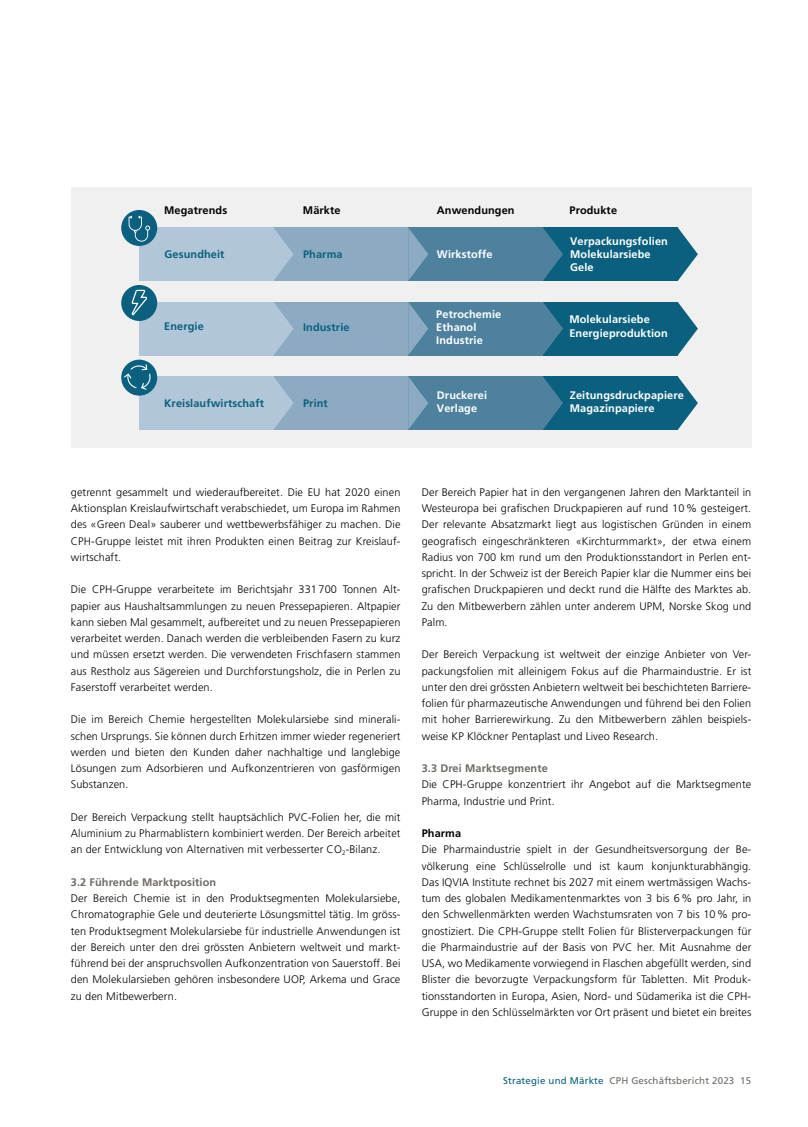
<style>
.page{position:relative;width:808px;height:1127px;background:#fff}
.page>*{position:absolute;margin:0;border:0;box-sizing:border-box;transform-origin:0 0}
.t1{font:300 11px/16.2px "Frutiger LT Std";letter-spacing:.01em;color:#000;text-align:justify}
.t2{font:700 11px/13.1px "Frutiger LT Std";letter-spacing:.01em;color:#fff}
.t3{font:700 11px "Frutiger LT Std";letter-spacing:.01em;color:#0a607e}
.t4{font:700 11px "Frutiger LT Std";letter-spacing:.01em;color:#6d6a63}
.t5{font:700 11px "Frutiger LT Std";letter-spacing:.01em;color:#000}
.t6{font:9.75px "Frutiger LT Std";letter-spacing:.02em;color:#6d6a63}
.s1{color:#0a607e}
</style>
<div class="page">
<div style="left:71px;top:187px;width:680px;height:260px;background:#f0f0f0"></div>
<div style="left:139px;top:228px;width:135px;height:53px;background:#b1c6d8"></div>
<div style="left:274px;top:228px;width:135px;height:53px;background:#8cabc3"></div>
<div style="left:409px;top:228px;width:134px;height:53px;background:#4e819e"></div>
<div style="left:543px;top:228px;width:135px;height:53px;background:#0a607e"></div>
<svg style="left:678px;top:228px;width:20px;height:53px"></svg>
<svg style="left:543px;top:228px;width:20px;height:53px"></svg>
<svg style="left:408px;top:228px;width:20px;height:53px"></svg>
<svg style="left:274px;top:229px;width:20px;height:51px"></svg>
<div style="left:139px;top:376px;width:135px;height:54px;background:#b1c6d8"></div>
<div style="left:274px;top:376px;width:135px;height:54px;background:#8cabc3"></div>
<div style="left:409px;top:376px;width:134px;height:54px;background:#4e819e"></div>
<div style="left:543px;top:376px;width:135px;height:54px;background:#0a607e"></div>
<svg style="left:678px;top:377px;width:20px;height:53px"></svg>
<svg style="left:543px;top:377px;width:20px;height:53px"></svg>
<svg style="left:408px;top:376px;width:20px;height:54px"></svg>
<svg style="left:274px;top:377px;width:19px;height:52px"></svg>
<div style="left:139px;top:302px;width:135px;height:53px;background:#b1c6d8"></div>
<div style="left:274px;top:302px;width:135px;height:53px;background:#8cabc3"></div>
<div style="left:409px;top:302px;width:134px;height:53px;background:#4e819e"></div>
<div style="left:543px;top:302px;width:135px;height:53px;background:#0a607e"></div>
<svg style="left:678px;top:302px;width:20px;height:53px"></svg>
<svg style="left:543px;top:302px;width:20px;height:53px"></svg>
<svg style="left:408px;top:302px;width:20px;height:53px"></svg>
<svg style="left:274px;top:303px;width:20px;height:51px"></svg>
<div style="left:121px;top:210px;width:36px;height:36px;background:#0a607e;border-radius:50%"></div>
<div style="left:121px;top:285px;width:36px;height:36px;background:#0a607e;border-radius:50%"></div>
<div style="left:121px;top:360px;width:36px;height:36px;background:#0a607e;border-radius:50%"></div>
<svg style="left:124px;top:364px;width:27px;height:26px"></svg>
<svg style="left:129px;top:216px;width:21px;height:26px"></svg>
<svg style="left:131px;top:285px;width:17px;height:31px"></svg>
<p class="t5" style="left:164px;top:203px;width:64px">Megatrends</p>
<p class="t5" style="left:303px;top:203px;width:39px">Märkte</p>
<p class="t5" style="left:437px;top:203px;width:79px">Anwendungen</p>
<p class="t5" style="left:569px;top:203px;width:49px">Produkte</p>
<p class="t3" style="left:165px;top:248px;width:61px">Gesundheit</p>
<p class="t3" style="left:303px;top:248px;width:41px">Pharma</p>
<p class="t2" style="left:437px;top:248px;width:57px">Wirkstoffe</p>
<p class="t2" style="left:570px;top:235px;width:99px">Verpackungsfolien<br>Molekularsiebe<br>Gele</p>
<p class="t3" style="left:164px;top:320px;width:41px">Energie</p>
<p class="t3" style="left:303px;top:321px;width:48px">Industrie</p>
<p class="t2" style="left:436px;top:308px;width:66px">Petrochemie<br>Ethanol<br>Industrie</p>
<p class="t2" style="left:569px;top:313px;width:100px">Molekularsiebe<br>Energieproduktion</p>
<p class="t3" style="left:164px;top:396px;width:101px">Kreislaufwirtschaft</p>
<p class="t3" style="left:303px;top:396px;width:26px">Print</p>
<p class="t2" style="left:437px;top:389px;width:52px">Druckerei<br>Verlage</p>
<p class="t2" style="left:570px;top:389px;width:115px">Zeitungsdruckpapiere<br>Magazinpapiere</p>
<p class="t1" style="left:71px;top:484px;width:331px">getrennt gesammelt und wiederaufbereitet. Die EU hat 2020 einen Aktionsplan Kreislaufwirtschaft verabschiedet, um Europa im Rahmen des «Green Deal» sauberer und wettbewerbsfähiger zu machen. Die CPH-Gruppe leistet mit ihren Produkten einen Beitrag zur Kreislauf&shy;wirtschaft.</p>
<p class="t1" style="left:71px;top:581px;width:331px">Die CPH-Gruppe verarbeitete im Berichtsjahr 331 700 Tonnen Alt&shy;papier aus Haushaltsammlungen zu neuen Pressepapieren. Altpapier kann sieben Mal gesammelt, aufbereitet und zu neuen Pressepapieren verarbeitet werden. Danach werden die verbleibenden Fasern zu kurz und müssen ersetzt werden. Die verwendeten Frischfasern stammen aus Restholz aus Sägereien und Durchforstungsholz, die in Perlen zu Faserstoff verarbeitet werden.</p>
<p class="t1" style="left:71px;top:711px;width:331px">Die im Bereich Chemie hergestellten Molekularsiebe sind minerali&shy;schen Ursprungs. Sie können durch Erhitzen immer wieder regeneriert werden und bieten den Kunden daher nachhaltige und langlebige Lösungen zum Adsorbieren und Aufkonzentrieren von gasförmigen Substanzen.</p>
<p class="t1" style="left:71px;top:809px;width:331px">Der Bereich Verpackung stellt hauptsächlich PVC-Folien her, die mit Aluminium zu Pharmablistern kombiniert werden. Der Bereich arbeitet an der Entwicklung von Alternativen mit verbesserter CO<sub>2</sub>-Bilanz.</p>
<p class="t4" style="left:71px;top:875px;width:147px">3.2 Führende Marktposition</p>
<p class="t1" style="left:71px;top:890px;width:331px">Der Bereich Chemie ist in den Produktsegmenten Molekularsiebe, Chromatographie Gele und deuterierte Lösungsmittel tätig. Im gröss&shy;ten Produktsegment Molekularsiebe für industrielle Anwendungen ist der Bereich unter den drei grössten Anbietern weltweit und markt&shy;führend bei der anspruchsvollen Aufkonzentration von Sauerstoff. Bei den Molekularsieben gehören insbesondere UOP, Arkema und Grace zu den Mitbewerbern.</p>
<p class="t1" style="left:422px;top:484px;width:331px">Der Bereich Papier hat in den vergangenen Jahren den Marktanteil in Westeuropa bei grafischen Druckpapieren auf rund 10% gesteigert.<br>Der relevante Absatzmarkt liegt aus logistischen Gründen in einem geografisch eingeschränkteren «Kirchturmmarkt», der etwa einem Radius von 700 km rund um den Produktionsstandort in Perlen ent&shy;spricht. In der Schweiz ist der Bereich Papier klar die Nummer eins bei grafischen Druckpapieren und deckt rund die Hälfte des Marktes ab.<br>Zu den Mitbewerbern zählen unter anderem UPM, Norske Skog und Palm.</p>
<p class="t1" style="left:422px;top:646px;width:331px">Der Bereich Verpackung ist weltweit der einzige Anbieter von Ver&shy;packungsfolien mit alleinigem Fokus auf die Pharmaindustrie. Er ist unter den drei grössten Anbietern weltweit bei beschichteten Barriere&shy;folien für pharmazeutische Anwendungen und führend bei den Folien mit hoher Barrierewirkung. Zu den Mitbewerbern zählen beispiels&shy;weise KP Klöckner Pentaplast und Liveo Research.</p>
<p class="t4" style="left:422px;top:762px;width:128px">3.3 Drei Marktsegmente</p>
<p class="t1" style="left:422px;top:777px;width:331px">Die CPH-Gruppe konzentriert ihr Angebot auf die Marktsegmente<br>Pharma, Industrie und Print.</p>
<p class="t5" style="left:422px;top:827px;width:41px">Pharma</p>
<p class="t1" style="left:422px;top:842px;width:331px">Die Pharmaindustrie spielt in der Gesundheitsversorgung der Be&shy;völkerung eine Schlüsselrolle und ist kaum konjunkturabhängig.<br>Das IQVIA Institute rechnet bis 2027 mit einem wertmässigen Wachs&shy;tum des globalen Medikamentenmarktes von 3 bis 6% pro Jahr, in den Schwellenmärkten werden Wachstumsraten von 7 bis 10% pro&shy;gnostiziert. Die CPH-Gruppe stellt Folien für Blisterverpackungen für die Pharmaindustrie auf der Basis von PVC her. Mit Ausnahme der USA, wo Medikamente vorwiegend in Flaschen abgefüllt werden, sind Blister die bevorzugte Verpackungsform für Tabletten. Mit Produk&shy;tionsstandorten in Europa, Asien, Nord- und Südamerika ist die CPH-Gruppe in den Schlüsselmärkten vor Ort präsent und bietet ein breites</p>
<p class="t6" style="left:503px;top:1075px;width:250px"><span class="s1">Strategie und Märkte</span> CPH Geschäftsbericht 2023 15</p>
</div>
